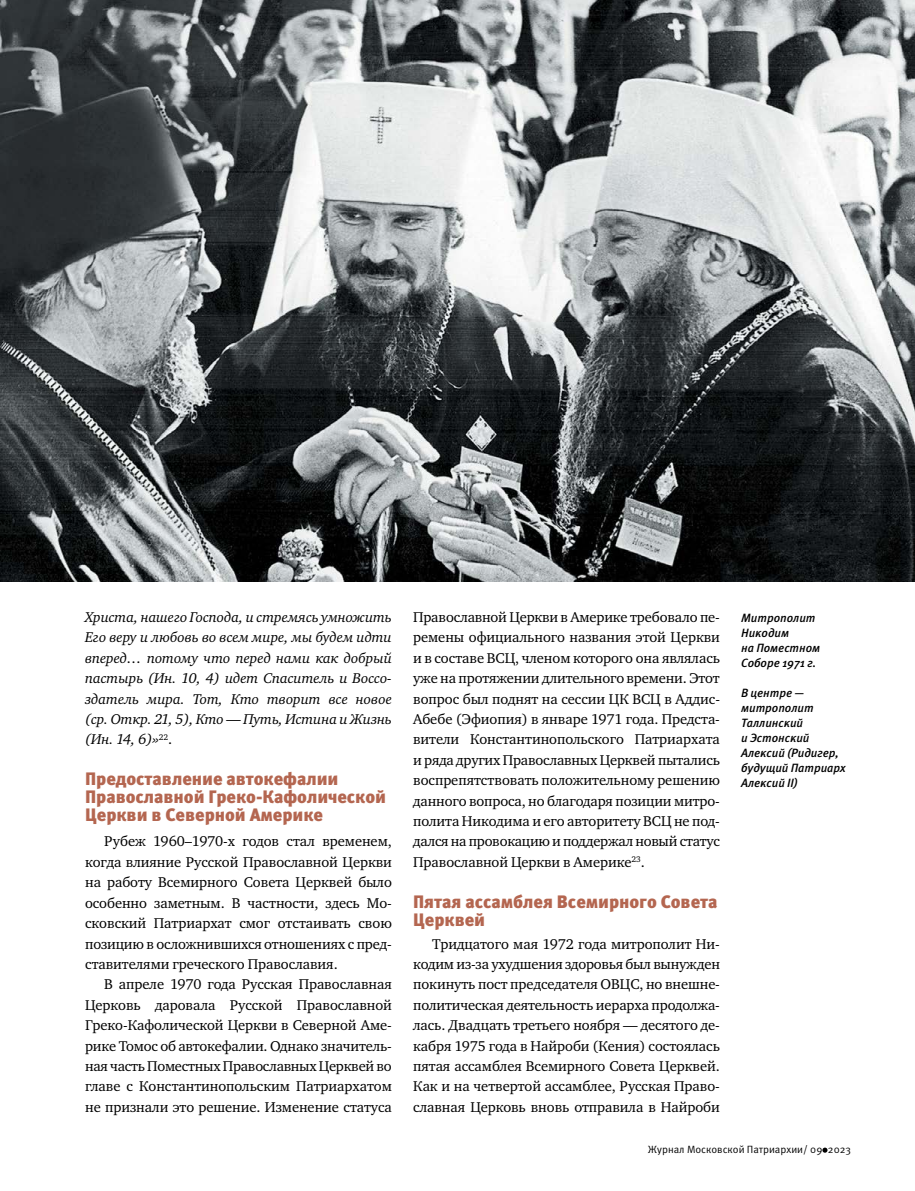
<style>
.page{position:relative;width:915px;height:1191px;background:#fff}
.page>*{position:absolute;margin:0;border:0;box-sizing:border-box;transform-origin:0 0}
.t1{font:900 18px/18px "Meta Pro";letter-spacing:-.005em;color:#b46650}
.t2{font:14.55px/20.4px "Charter ITC";letter-spacing:-.005em;color:#000;text-align:justify}
.t3{font:italic 14.55px/20.4px "Charter ITC";letter-spacing:-.01em;color:#000;text-align:justify}
.t4{font:italic 500 12px/15px "Meta Pro";letter-spacing:-.005em;color:#000}
.t5{font:10.5px "Meta Pro";color:#000}
.s1{font-style:normal}
</style>
<div class="page">
<svg style="left:822px;top:1147px;width:5px;height:5px"></svg>
<img style="left:0;top:0;width:914px;height:581px">
<p class="t3" style="left:85px;top:606px;width:308px">Христа, нашего Господа, и стремясь умножить Его веру и любовь во всем мире, мы будем идти вперед… потому что перед нами как добрый пастырь (Ин. 10, 4) идет Спаситель и Воссо&shy;здатель мира. Тот, Кто творит все новое (ср. Откр. 21, 5), Кто — Путь, Истина и Жизнь (Ин. 14, 6)»<sup>22</sup><span class="s1">.</span></p>
<p class="t1" style="left:85px;top:770px;width:302px">Предоставление автокефалии<br>Православной Греко-Кафолической<br>Церкви в Северной Америке</p>
<p class="t2" style="left:85px;top:831px;width:308px;text-indent:19px">Рубеж 1960–1970-х годов стал временем, когда влияние Русской Православной Церкви на работу Всемирного Совета Церквей было особенно заметным. В частности, здесь Мо&shy;сковский Патриархат смог отстаивать свою позицию в осложнившихся отношениях с пред&shy;ставителями греческого Православия.</p>
<p class="t2" style="left:85px;top:974px;width:308px;text-indent:19px">В апреле 1970 года Русская Православная Церковь даровала Русской Православной Греко-Кафолической Церкви в Северной Аме&shy;рике Томос об автокефалии. Однако значитель&shy;ная часть Поместных Православных Церквей во главе с Константинопольским Патриархатом не признали это решение. Изменение статуса</p>
<p class="t2" style="left:413px;top:606px;width:308px">Православной Церкви в Америке требовало пе&shy;ремены официального названия этой Церкви и в составе ВСЦ, членом которого она являлась уже на протяжении длительного времени. Этот вопрос был поднят на сессии ЦК ВСЦ в Аддис-Абебе (Эфиопия) в январе 1971 года. Предста&shy;вители Константинопольского Патриархата и ряда других Православных Церквей пытались воспрепятствовать положительному решению данного вопроса, но благодаря позиции митро&shy;полита Никодима и его авторитету ВСЦ не под&shy;дался на провокацию и поддержал новый статус Православной Церкви в Америке<sup>23</sup>.</p>
<p class="t1" style="left:413px;top:893px;width:306px">Пятая ассамблея Всемирного Совета<br>Церквей</p>
<p class="t2" style="left:413px;top:933px;width:308px;text-indent:19px">Тридцатого мая 1972 года митрополит Ни&shy;кодим из-за ухудшения здоровья был вынужден покинуть пост председателя ОВЦС, но внешне&shy;политическая деятельность иерарха продолжа&shy;лась. Двадцать третьего ноября — десятого де&shy;кабря 1975 года в Найроби (Кения) состоялась пятая ассамблея Всемирного Совета Церквей.<br>Как и на четвертой ассамблее, Русская Право&shy;славная Церковь вновь отправила в Найроби</p>
<p class="t4" style="left:741px;top:610px;width:80px">Митрополит<br>Никодим<br>на Поместном<br>Соборе 1971 г.</p>
<p class="t4" style="left:741px;top:685px;width:106px">В центре — митрополит<br>Таллинский<br>и Эстонский<br>Алексий (Ридигер, будущий Патриарх<br>Алексий II)</p>
<p class="t5" style="left:647px;top:1142px;width:205px">Журнал Московской Патриархии/ 09 2023</p>
</div>
